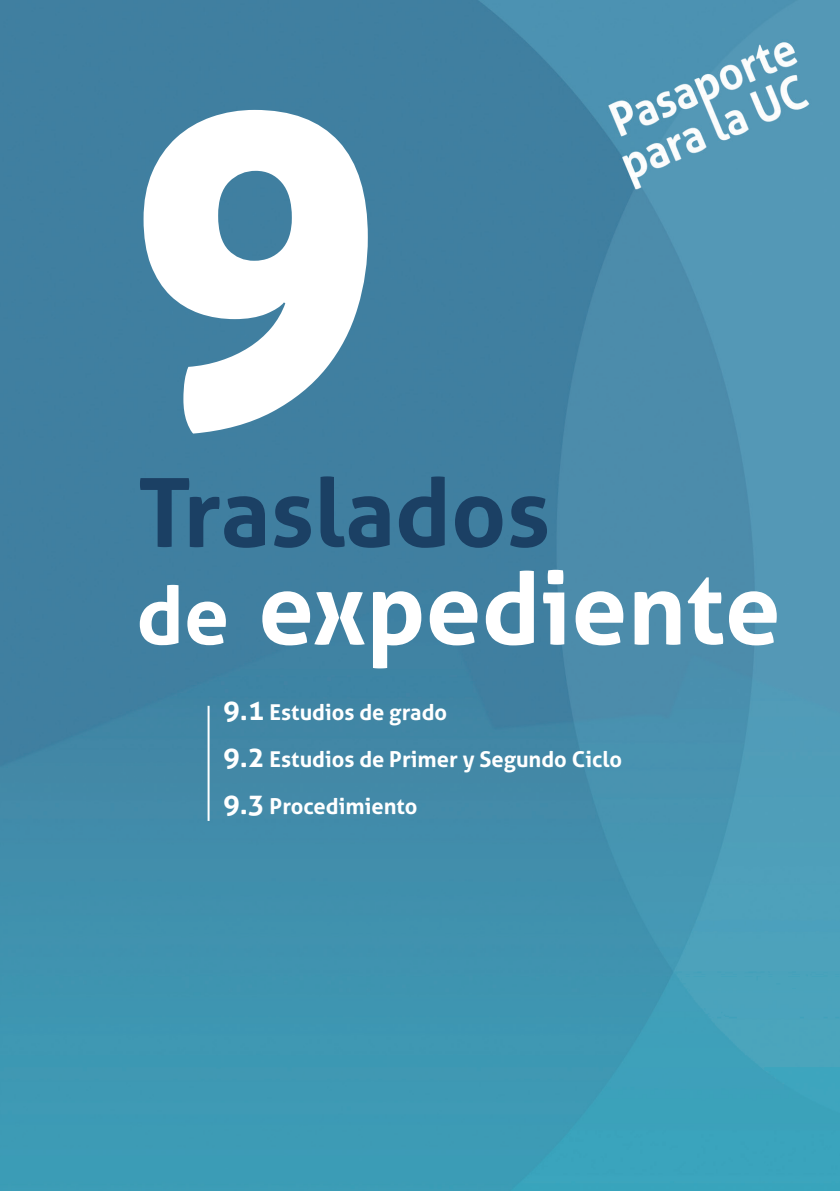
<style>
.page{position:relative;width:840px;height:1191px;background:#fff}
.page>*{position:absolute;margin:0;border:0;box-sizing:border-box;transform-origin:0 0}
.texto_general_negrit{font:438.4px "Aller Display";color:#fff}
.texto_general_negrit-2{font:700 100px "Aller";color:#fff}
.texto_general_negrit-3{font:700 95.4px "Aller";color:#1b4064}
.texto_general_negrit-4{font:700 21.8px "Aller";color:#fff}
.t1{font:300 17.6px "Aller";color:#fff}
.s1{font-size:80.6px}
.s2{font-size:28px}
</style>
<div class="page">
<img style="left:0;top:0;width:839px;height:1191px">
<hr style="left:207px;top:706px;width:2px;height:115px;background:#fff">
<p class="texto_general_negrit" style="left:128px;top:-35px;width:263px">9</p>
<p class="t1" style="left:168px;top:261px;width:150px">•1. Procedicmeint</p>
<p class="texto_general_negrit-3" style="left:137px;top:454px;width:414px">Traslados</p>
<p class="texto_general_negrit-2" style="left:136px;top:547px;width:645px"><span class="s1">de</span> expediente</p>
<p class="texto_general_negrit-4" style="left:223px;top:699px;width:225px"><span class="s2">9.1</span> Estudios de grado</p>
<p class="texto_general_negrit-4" style="left:223px;top:746px;width:400px"><span class="s2">9.2</span> Estudios de Primer y Segundo Ciclo</p>
<p class="texto_general_negrit-4" style="left:223px;top:793px;width:196px"><span class="s2">9.3</span> Procedimiento</p>
</div>
